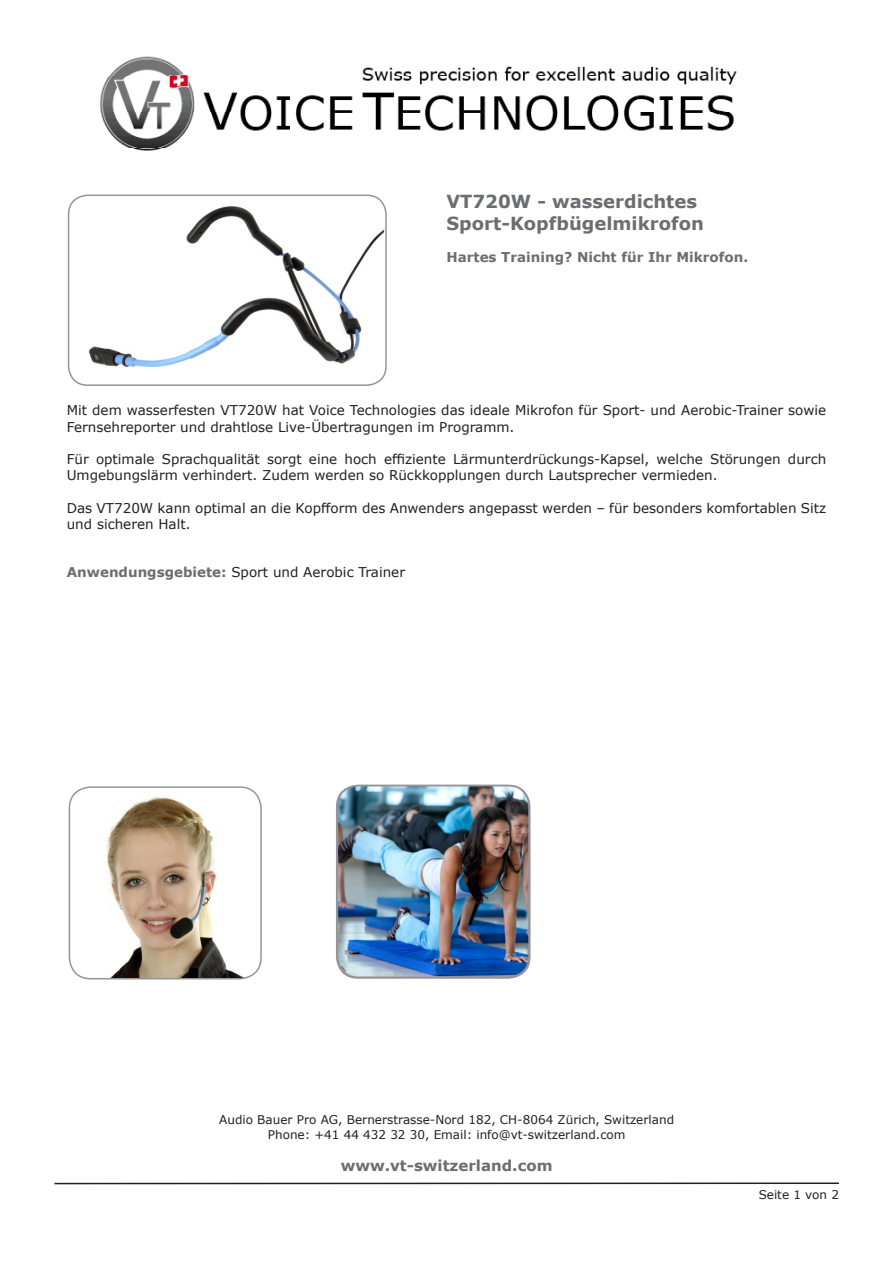
<style>
.page{position:relative;width:893px;height:1263px;background:#fff}
.page>*{position:absolute;margin:0;border:0;box-sizing:border-box;transform-origin:0 0}
.t1{font:700 18px "Verdana";color:#6c6d70}
.t2{font:700 15px "Verdana";color:#6c6d70}
.t3{font:13.5px/16.2px "Verdana";color:#231f20}
.t4{font:700 13.5px "Verdana";color:#6c6d70}
.t5{font:12px "Verdana";color:#231f20}
.s1{font-weight:700;color:#6c6d70}
</style>
<div class="page">
<img style="left:337px;top:786px;width:191px;height:191px">
<img style="left:69px;top:195px;width:315px;height:190px">
<div style="left:68px;top:195px;width:319px;height:191px;border:2px solid #939598;border-radius:19px"></div>
<hr style="left:54px;top:1182px;width:785px;height:2px;background:#231f20">
<div style="left:337px;top:785px;width:193px;height:193px;border:2px solid #939598;border-radius:21px"></div>
<img style="left:80px;top:789px;width:170px;height:190px">
<div style="left:69px;top:786px;width:193px;height:193px;border:2px solid #939598;border-radius:21px"></div>
<img style="left:99px;top:56px;width:638px;height:95px">
<p class="t1" style="left:446px;top:189px;width:252px">VT720W - wasserdichtes</p>
<p class="t1" style="left:446px;top:211px;width:259px">Sport-Kopfbügelmikrofon</p>
<p class="t4" style="left:446px;top:248px;width:303px">Hartes Training? Nicht für Ihr Mikrofon.</p>
<p class="t3" style="left:67px;top:402px;width:761px">Mit dem wasserfesten VT720W hat Voice Technologies das ideale Mikrofon für Sport- und Aerobic-Trainer sowie<br>Fernsehreporter und drahtlose Live-Übertragungen im Programm.</p>
<p class="t3" style="left:67px;top:451px;width:761px">Für optimale Sprachqualität sorgt eine hoch effiziente Lärmunterdrückungs-Kapsel, welche Störungen durch<br>Umgebungslärm verhindert. Zudem werden so Rückkopplungen durch Lautsprecher vermieden.</p>
<p class="t3" style="left:67px;top:499px;width:761px">Das VT720W kann optimal an die Kopfform des Anwenders angepasst werden – für besonders komfortablen Sitz und sicheren Halt.</p>
<p class="t3" style="left:67px;top:564px;width:340px"><span class="s1">Anwendungsgebiete:</span> Sport und Aerobic Trainer</p>
<p class="t5" style="left:219px;top:1112px;width:456px">Audio Bauer Pro AG, Bernerstrasse-Nord 182, CH-8064 Zürich, Switzerland</p>
<p class="t5" style="left:268px;top:1126px;width:359px">Phone: +41 44 432 32 30, Email: info@vt-switzerland.com</p>
<p class="t2" style="left:341px;top:1155px;width:213px">www.vt-switzerland.com</p>
<p class="t5" style="left:759px;top:1186px;width:82px">Seite 1 von 2</p>
</div>
